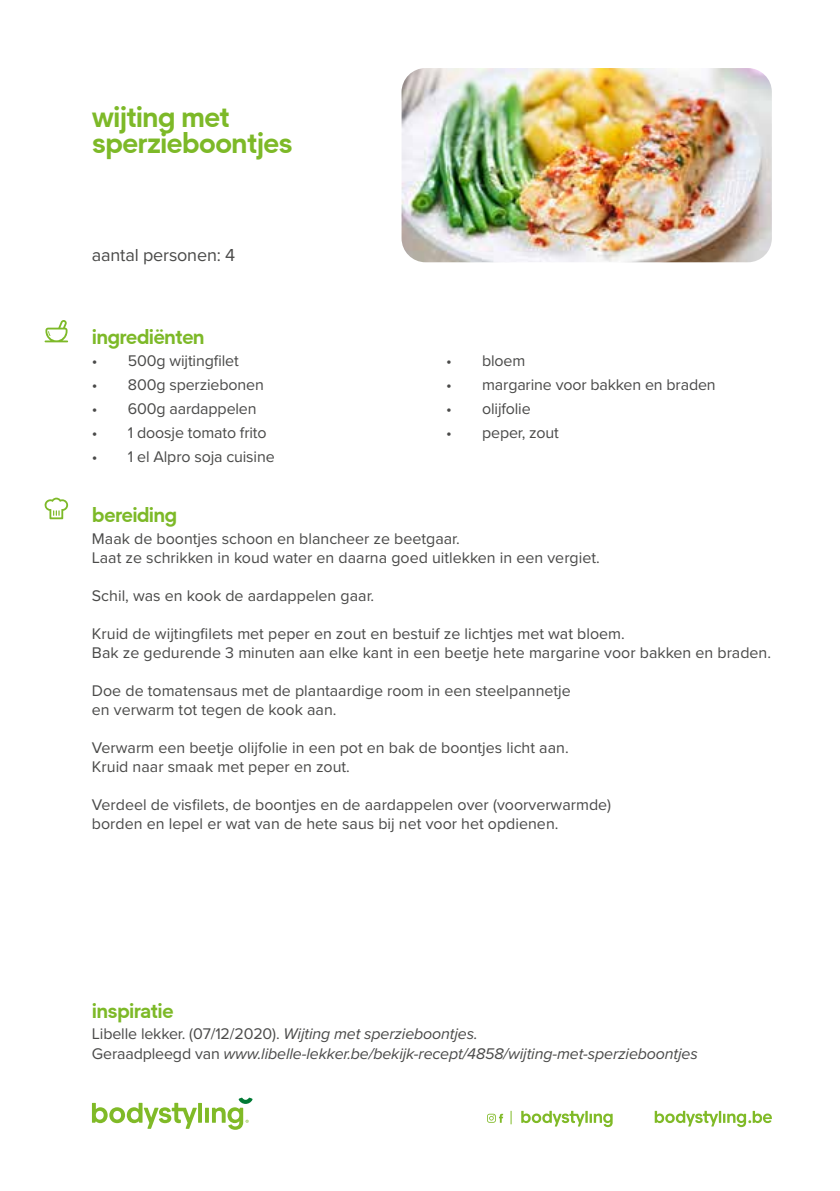
<style>
.page{position:relative;width:840px;height:1191px;background:#fff}
.page>*{position:absolute;margin:0;border:0;box-sizing:border-box;transform-origin:0 0}
.t1{font:28px/26px "Modern Era Substance";letter-spacing:-.04em;color:#7db928}
.t2{font:20px "Modern Era Substance";letter-spacing:-.04em;color:#7db928}
.t3{font:18px "Proxima Nova";letter-spacing:-.01em;color:#4a4a49}
.t4{font:16px/19px "Proxima Nova";color:#4a4a49}
.t5{font:italic 16px/20px "Proxima Nova";letter-spacing:-.01em;color:#4a4a49}
.s1{font-style:normal}
</style>
<div class="page">
<img style="left:401px;top:68px;width:370px;height:194px">
<svg style="left:198px;top:1103px;width:4px;height:19px"></svg>
<hr style="left:205px;top:1107px;width:4px;height:15px;background:#80ba27">
<svg style="left:212px;top:1097px;width:40px;height:32px"></svg>
<svg style="left:92px;top:1102px;width:105px;height:26px"></svg>
<svg style="left:654px;top:1110px;width:117px;height:17px"></svg>
<svg style="left:510px;top:1110px;width:1px;height:14px"></svg>
<svg style="left:487px;top:1113px;width:16px;height:9px"></svg>
<svg style="left:521px;top:1110px;width:91px;height:17px"></svg>
<svg style="left:45px;top:320px;width:23px;height:22px"></svg>
<svg style="left:44px;top:497px;width:24px;height:22px"></svg>
<h1 class="t1" style="left:92px;top:104px;width:202px">wijting met sperzieboontjes</h1>
<p class="t3" style="left:92px;top:241px;width:145px">aantal personen: 4</p>
<p class="t2" style="left:92px;top:324px;width:114px">ingrediënten</p>
<p class="t4" style="left:92px;top:350px;width:148px">• 500g wijtingfilet</p>
<p class="t4" style="left:92px;top:374px;width:173px">• 800g sperziebonen</p>
<p class="t4" style="left:92px;top:398px;width:166px">• 600g aardappelen</p>
<p class="t4" style="left:92px;top:422px;width:176px">• 1 doosje tomato frito</p>
<p class="t4" style="left:92px;top:446px;width:184px">• 1 el Alpro soja cuisine</p>
<p class="t4" style="left:446px;top:350px;width:81px">• bloem</p>
<p class="t4" style="left:446px;top:374px;width:271px">• margarine voor bakken en braden</p>
<p class="t4" style="left:446px;top:398px;width:86px">• olijfolie</p>
<p class="t4" style="left:446px;top:422px;width:114px">• peper, zout</p>
<p class="t2" style="left:92px;top:502px;width:87px">bereiding</p>
<p class="t4" style="left:92px;top:528px;width:509px">Maak de boontjes schoon en blancheer ze beetgaar.<br>Laat ze schrikken in koud water en daarna goed uitlekken in een vergiet.</p>
<p class="t4" style="left:92px;top:585px;width:284px">Schil, was en kook de aardappelen gaar.</p>
<p class="t4" style="left:92px;top:623px;width:680px">Kruid de wijtingfilets met peper en zout en bestuif ze lichtjes met wat bloem.<br>Bak ze gedurende 3 minuten aan elke kant in een beetje hete margarine voor bakken en braden.</p>
<p class="t4" style="left:92px;top:680px;width:480px">Doe de tomatensaus met de plantaardige room in een steelpannetje en verwarm tot tegen de kook aan.</p>
<p class="t4" style="left:92px;top:737px;width:478px">Verwarm een beetje olijfolie in een pot en bak de boontjes licht aan.<br>Kruid naar smaak met peper en zout.</p>
<p class="t4" style="left:92px;top:794px;width:520px">Verdeel de visfilets, de boontjes en de aardappelen over (voorverwarmde) borden en lepel er wat van de hete saus bij net voor het opdienen.</p>
<p class="t2" style="left:92px;top:998px;width:83px">inspiratie</p>
<p class="t5" style="left:92px;top:1023px;width:607px"><span class="s1">Libelle lekker. (07/12/2020).</span> Wijting met sperzieboontjes.<br><span class="s1">Geraadpleegd van</span> www.libelle-lekker.be/bekijk-recept/4858/wijting-met-sperzieboontjes</p>
</div>
